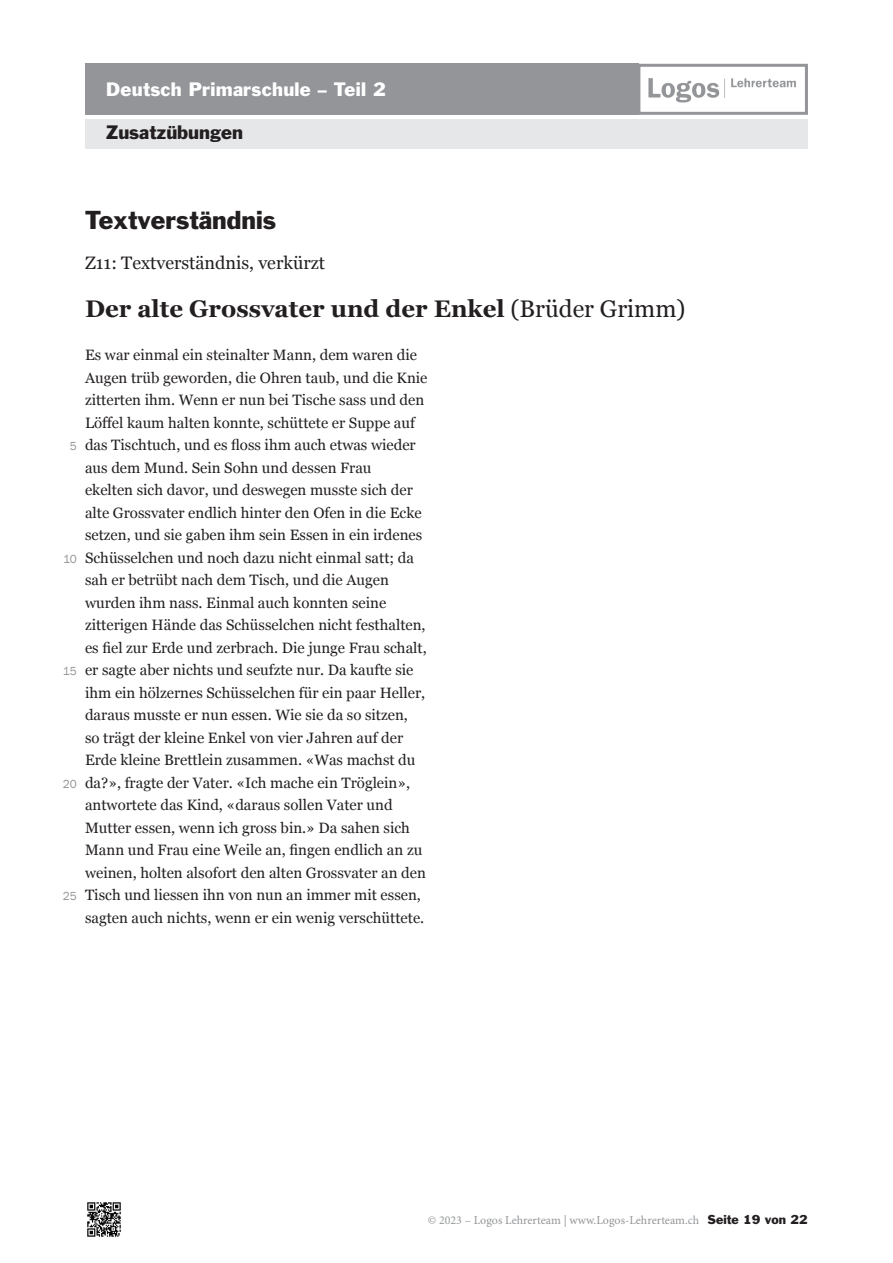
<style>
.page{position:relative;width:893px;height:1263px;background:#fff}
.page>*{position:absolute;margin:0;border:0;box-sizing:border-box;transform-origin:0 0}
.t1{font:700 24px "Georgia";color:#231f20}
.t2{font:24px "Franklin Gothic Std";color:#231f20}
.t3{font:18px "Georgia";color:#231f20}
.t4{font:18px "Franklin Gothic Std";letter-spacing:.015em;color:#fff}
.t5{font:18px "Franklin Gothic Std";color:#231f20}
.t6{font:15px/22.5px "Georgia";color:#231f20}
.t7{font:12px "Minion Pro";color:#939598}
.t8{font:12px "Franklin Gothic";letter-spacing:-.005em;color:#939598}
.s1{font-weight:400}
.s2{font-family:"Franklin Gothic Std";color:#231f20}
</style>
<div class="page">
<img style="left:87px;top:1202px;width:34px;height:35px">
<div style="left:85px;top:119px;width:723px;height:30px;background:#e6e7e9"></div>
<div style="left:85px;top:64px;width:554px;height:51px;background:#939598"></div>
<img style="left:648px;top:78px;width:148px;height:25px">
<div style="left:637px;top:64px;width:171px;height:51px;border:3px solid #939598"></div>
<p class="t4" style="left:106px;top:82px;width:281px">Deutsch Primarschule – Teil 2</p>
<p class="t5" style="left:106px;top:126px;width:138px">Zusatzübungen</p>
<h1 class="t2" style="left:85px;top:211px;width:193px">Textverständnis</h1>
<p class="t3" style="left:85px;top:256px;width:241px">Z11: Textverständnis, verkürzt</p>
<h1 class="t1" style="left:85px;top:299px;width:602px">Der alte Grossvater und der Enkel <span class="s1">(Brüder Grimm)</span></h1>
<p class="t8" style="left:70px;top:442px;width:9px">5</p>
<p class="t8" style="left:63px;top:554px;width:15px">10</p>
<p class="t8" style="left:63px;top:667px;width:15px">15</p>
<p class="t8" style="left:63px;top:779px;width:16px">20</p>
<p class="t8" style="left:63px;top:892px;width:16px">25</p>
<p class="t6" style="left:85px;top:345px;width:344px">Es war einmal ein steinalter Mann, dem waren die Augen trüb geworden, die Ohren taub, und die Knie zitterten ihm. Wenn er nun bei Tische sass und den Löffel kaum halten konnte, schüttete er Suppe auf das Tischtuch, und es floss ihm auch etwas wieder aus dem Mund. Sein Sohn und dessen Frau<br>ekelten sich davor, und deswegen musste sich der alte Grossvater endlich hinter den Ofen in die Ecke setzen, und sie gaben ihm sein Essen in ein irdenes Schüsselchen und noch dazu nicht einmal satt; da sah er betrübt nach dem Tisch, und die Augen wurden ihm nass. Einmal auch konnten seine zitterigen Hände das Schüsselchen nicht festhalten, es fiel zur Erde und zerbrach. Die junge Frau schalt, er sagte aber nichts und seufzte nur. Da kaufte sie ihm ein hölzernes Schüsselchen für ein paar Heller, daraus musste er nun essen. Wie sie da so sitzen,<br>so trägt der kleine Enkel von vier Jahren auf der Erde kleine Brettlein zusammen. «Was machst du da?», fragte der Vater. «Ich mache ein Tröglein», antwortete das Kind, «daraus sollen Vater und Mutter essen, wenn ich gross bin.» Da sahen sich Mann und Frau eine Weile an, fingen endlich an zu weinen, holten alsofort den alten Grossvater an den Tisch und liessen ihn von nun an immer mit essen, sagten auch nichts, wenn er ein wenig verschüttete.</p>
<p class="t7" style="left:428px;top:1215px;width:381px">© 2023 – Logos Lehrerteam | www.Logos-Lehrerteam.ch <span class="s2">Seite 19 von 22</span></p>
</div>
